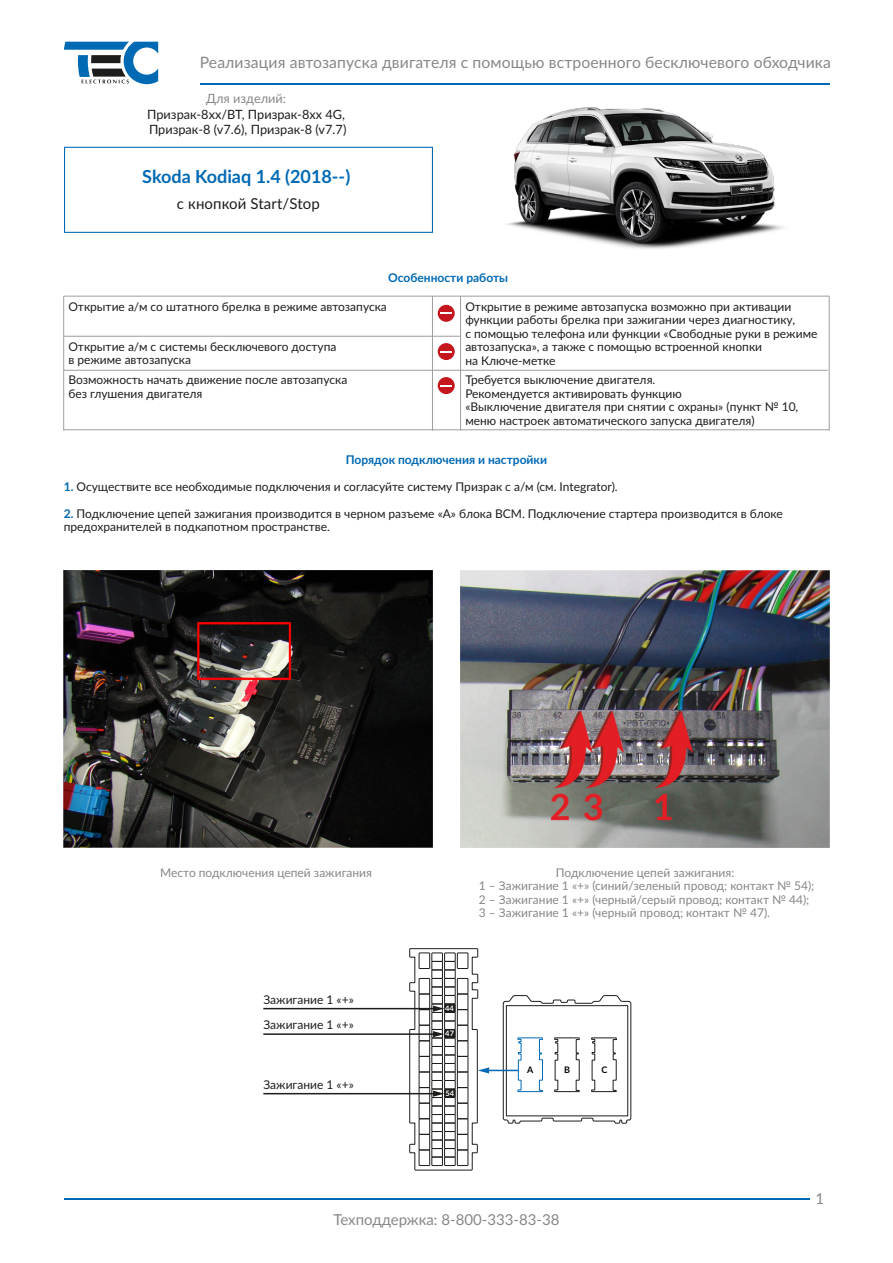
<style>
.page{position:relative;width:893px;height:1263px;background:#fff}
.page>*{position:absolute;margin:0;border:0;box-sizing:border-box;transform-origin:0 0}
.t1{font:700 18px "Lato";color:#0069b4}
.t2{font:15.75px "Lato";letter-spacing:.005em;color:#878787}
.t3{font:15px "Lato";color:#878787}
.t4{font:15px "Lato";letter-spacing:.005em;color:#1d1d1b}
.t5{font:12.75px/15.3px "Lato";color:#1d1d1b}
.t6{font:12.75px "Lato";color:#878787}
.t7{font:12px/13.5px "Lato";color:#1d1d1b}
.t8{font:12px/13.5px "Lato";color:#878787}
.t9{font:700 12px "Lato";color:#0069b4}
.t10{font:700 9px "Lato";color:#000}
.t11{font:700 7.5px "Lato";color:#fff}
.s1{font-weight:700;color:#0069b3}
</style>
<div class="page">
<svg style="left:64px;top:42px;width:94px;height:42px"></svg>
<hr style="left:200px;top:83px;width:629px;height:1px;background:#0069b3">
<hr style="left:64px;top:1198px;width:745px;height:1px;background:#0069b3">
<div style="left:64px;top:147px;width:369px;height:86px;border:1px solid #0069b4"></div>
<hr style="left:64px;top:296px;width:765px;height:1px;background:#9d9d9c">
<hr style="left:64px;top:370px;width:764px;height:1px;background:#9d9d9c">
<hr style="left:64px;top:429px;width:765px;height:1px;background:#9d9d9c">
<hr style="left:63px;top:296px;width:1px;height:135px;background:#9d9d9c">
<hr style="left:432px;top:296px;width:1px;height:135px;background:#9d9d9c">
<hr style="left:460px;top:296px;width:1px;height:135px;background:#9d9d9c">
<hr style="left:829px;top:296px;width:1px;height:135px;background:#9d9d9c">
<svg style="left:438px;top:377px;width:17px;height:17px"></svg>
<hr style="left:64px;top:336px;width:396px;height:1px;background:#9d9d9c">
<svg style="left:438px;top:343px;width:17px;height:17px"></svg>
<div style="left:438px;top:305px;width:17px;height:17px;background:#c5161e;border-radius:50%"></div>
<svg style="left:441px;top:312px;width:11px;height:2px"></svg>
<hr style="left:263px;top:1008px;width:172px;height:1px;background:#1d1d1b">
<svg style="left:502px;top:995px;width:130px;height:129px"></svg>
<hr style="left:263px;top:1033px;width:172px;height:2px;background:#1d1d1b">
<hr style="left:263px;top:1093px;width:172px;height:1px;background:#1d1d1b">
<hr style="left:487px;top:1070px;width:31px;height:1px;background:#0069b3">
<svg style="left:409px;top:948px;width:80px;height:223px"></svg>
<img style="left:63px;top:571px;width:369px;height:277px">
<img style="left:459px;top:84px;width:369px;height:165px">
<img style="left:460px;top:571px;width:369px;height:277px">
<h2 class="t2" style="left:200px;top:51px;width:633px">Реализация автозапуска двигателя с помощью встроенного бесключевого обходчика</h2>
<p class="t6" style="left:206px;top:90px;width:81px">Для изделий:</p>
<p class="t5" style="left:147px;top:106px;width:201px">Призрак-8xx/BT, Призрак-8xx 4G,<br>Призрак-8 (v7.6), Призрак-8 (v7.7)</p>
<h1 class="t1" style="left:142px;top:163px;width:209px">Skoda Kodiaq 1.4 (2018--)</h1>
<p class="t4" style="left:177px;top:193px;width:144px">с кнопкой Start/Stop</p>
<p class="t9" style="left:388px;top:269px;width:121px">Особенности работы</p>
<p class="t7" style="left:68px;top:299px;width:320px">Открытие а/м со штатного брелка в режиме автозапуска</p>
<p class="t7" style="left:68px;top:339px;width:270px">Открытие а/м с системы бесключевого доступа в режиме автозапуска</p>
<p class="t7" style="left:68px;top:373px;width:280px">Возможность начать движение после автозапуска без глушения двигателя</p>
<p class="t7" style="left:465px;top:299px;width:354px">Открытие в режиме автозапуска возможно при активации функции работы брелка при зажигании через диагностику,<br>с помощью телефона или функции «Свободные руки в режиме автозапуска», а также с помощью встроенной кнопки<br>на Ключе-метке</p>
<p class="t7" style="left:465px;top:373px;width:334px">Требуется выключение двигателя.<br>Рекомендуется активировать функцию<br>«Выключение двигателя при снятии с охраны» (пункт № 10, меню настроек автоматического запуска двигателя)</p>
<p class="t9" style="left:346px;top:450px;width:203px">Порядок подключения и настройки</p>
<p class="t7" style="left:64px;top:479px;width:555px"><span class="s1">1.</span> Осуществите все необходимые подключения и согласуйте систему Призрак с а/м (см. Integrator).</p>
<p class="t7" style="left:64px;top:506px;width:721px"><span class="s1">2.</span> Подключение цепей зажигания производится в черном разъеме «А» блока BCM. Подключение стартера производится в блоке предохранителей в подкапотном пространстве.</p>
<p class="t8" style="left:160px;top:865px;width:213px">Место подключения цепей зажигания</p>
<p class="t7" style="left:263px;top:992px;width:92px">Зажигание 1 «+»</p>
<p class="t7" style="left:263px;top:1018px;width:92px">Зажигание 1 «+»</p>
<p class="t7" style="left:263px;top:1077px;width:92px">Зажигание 1 «+»</p>
<p class="t8" style="left:479px;top:865px;width:337px;text-indent:77px">Подключение цепей зажигания:<br>1 – Зажигание 1 «+» (синий/зеленый провод; контакт № 54); 2 – Зажигание 1 «+» (черный/серый провод; контакт № 44); 3 – Зажигание 1 «+» (черный провод; контакт № 47).</p>
<p class="t11" style="left:445px;top:1003px;width:10px">44</p>
<p class="t11" style="left:445px;top:1028px;width:10px">47</p>
<p class="t11" style="left:445px;top:1088px;width:10px">54</p>
<p class="t10" style="left:527px;top:1063px;width:8px">А</p>
<p class="t10" style="left:564px;top:1063px;width:7px">B</p>
<p class="t10" style="left:601px;top:1063px;width:7px">C</p>
<p class="t3" style="left:816px;top:1188px;width:10px">1</p>
<p class="t3" style="left:333px;top:1208px;width:228px">Техподдержка: 8-800-333-83-38</p>
</div>
